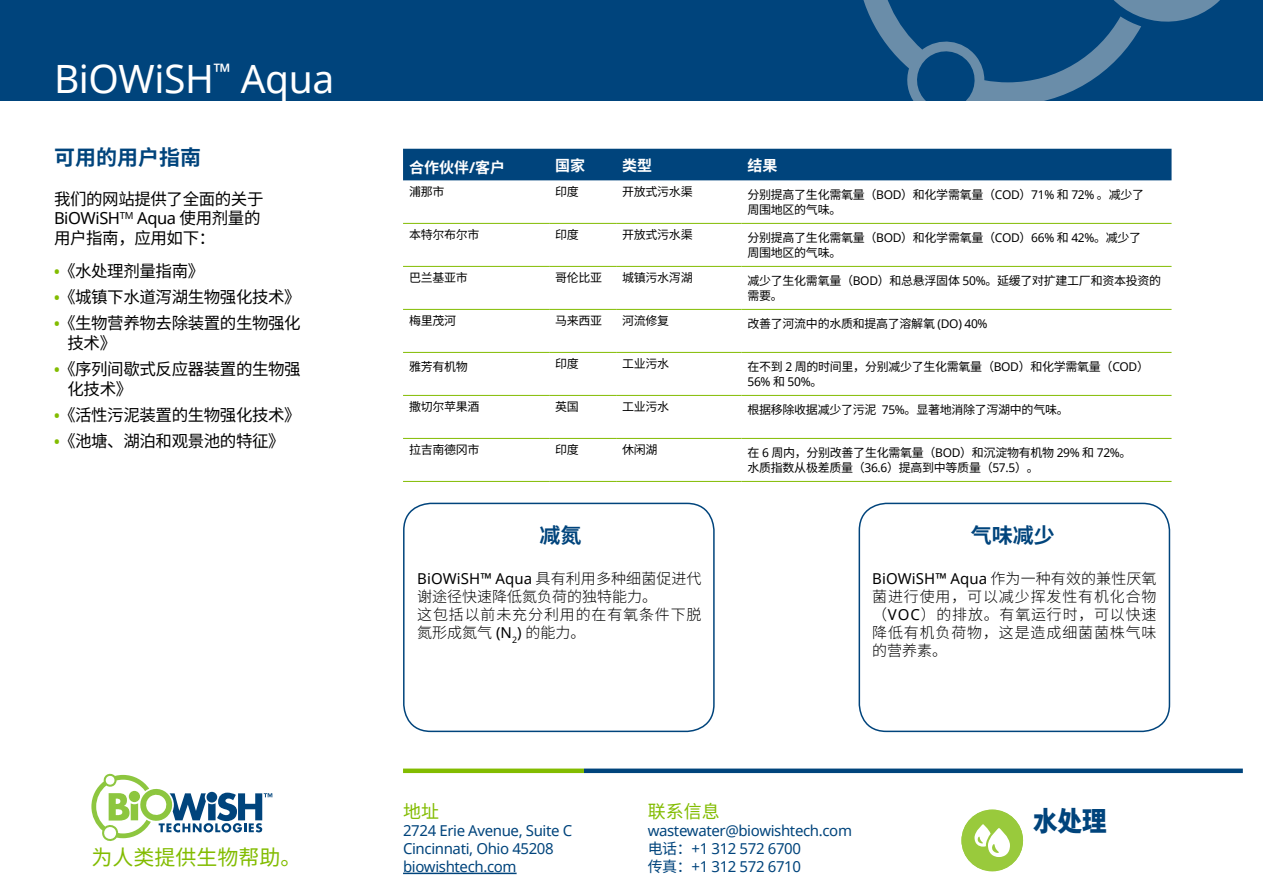
<style>
.page{position:relative;width:1263px;height:893px;background:#fff}
.page>*{position:absolute;margin:0;border:0;box-sizing:border-box;transform-origin:0 0}
.t1{font:39px "Noto Sans";letter-spacing:-.01em;color:#fff}
.t2{font:900 27px "Noto Sans CJ Ksc";color:#00447c;scale:.91 1}
.t3{font:700 21px "Noto Sans CJ Ksc";color:#00447c}
.t4{font:21px "Noto Sans CJ Ksc";color:#82bc00}
.t5{font:18px "Noto Sans CJ Ksc";color:#82bc00}
.t6{font:16.5px/19.5px "Noto Sans CJ Ksc";letter-spacing:-.025em;color:#000}
.t7{font:16.5px "Noto Sans";letter-spacing:-.025em;color:#000}
.t8{font:15px/18px "Noto Sans";letter-spacing:-.025em;color:#00447c}
.t9{font:300 15px/18px "Noto Sans CJ Ksc";letter-spacing:.055em;color:#000;text-align:justify}
.t10{font:300 15px/18px "Noto Sans CJ Ksc";color:#000}
.t11{font:15px "Noto Sans";letter-spacing:.01em;color:#000}
.t12{font:700 15px "Noto Sans CJ Ksc";color:#fff}
.t13{font:12px/14.4px "Noto Sans CJ Ksc";letter-spacing:-.025em;color:#000}
.t14{font:12px "Noto Sans";color:#000}
.s1{font-family:"Noto Sans CJ Ksc"}
.s2{font-family:"Noto Sans";font-weight:700;font-size:15px;color:#82bc00}
.s3{font-family:"Noto Sans"}
.s4{font-family:"Noto Sans CJ Ksc";font-weight:300}
.s5{font-family:"Noto Sans";font-weight:400}
</style>
<div class="page">
<div style="left:0;top:0;width:1263px;height:100px;background:#00447c"></div>
<svg style="left:863px;top:0;width:357px;height:100px"></svg>
<svg style="left:91px;top:774px;width:181px;height:67px"></svg>
<hr style="left:403px;top:873px;width:114px;height:1px;background:#00447c">
<div style="left:584px;top:768px;width:659px;height:5px;background:#00447c"></div>
<div style="left:403px;top:768px;width:181px;height:5px;background:#82bc00"></div>
<div style="left:403px;top:149px;width:768px;height:31px;background:#00447c"></div>
<hr style="left:403px;top:223px;width:146px;height:1px;background:#82bc00">
<hr style="left:549px;top:223px;width:67px;height:1px;background:#82bc00">
<hr style="left:616px;top:223px;width:125px;height:1px;background:#82bc00">
<hr style="left:741px;top:223px;width:430px;height:1px;background:#82bc00">
<hr style="left:403px;top:266px;width:146px;height:1px;background:#82bc00">
<hr style="left:549px;top:266px;width:67px;height:1px;background:#82bc00">
<hr style="left:616px;top:266px;width:125px;height:1px;background:#82bc00">
<hr style="left:741px;top:266px;width:430px;height:1px;background:#82bc00">
<hr style="left:403px;top:309px;width:146px;height:1px;background:#82bc00">
<hr style="left:549px;top:309px;width:67px;height:1px;background:#82bc00">
<hr style="left:616px;top:309px;width:125px;height:1px;background:#82bc00">
<hr style="left:741px;top:309px;width:430px;height:1px;background:#82bc00">
<hr style="left:403px;top:352px;width:146px;height:1px;background:#82bc00">
<hr style="left:549px;top:352px;width:67px;height:1px;background:#82bc00">
<hr style="left:616px;top:352px;width:125px;height:1px;background:#82bc00">
<hr style="left:741px;top:352px;width:430px;height:1px;background:#82bc00">
<hr style="left:403px;top:395px;width:146px;height:1px;background:#82bc00">
<hr style="left:549px;top:395px;width:67px;height:1px;background:#82bc00">
<hr style="left:616px;top:395px;width:125px;height:1px;background:#82bc00">
<hr style="left:741px;top:395px;width:430px;height:1px;background:#82bc00">
<hr style="left:403px;top:438px;width:146px;height:1px;background:#82bc00">
<hr style="left:549px;top:438px;width:67px;height:1px;background:#82bc00">
<hr style="left:616px;top:438px;width:125px;height:1px;background:#82bc00">
<hr style="left:741px;top:438px;width:430px;height:1px;background:#82bc00">
<hr style="left:403px;top:481px;width:146px;height:1px;background:#82bc00">
<hr style="left:549px;top:481px;width:67px;height:1px;background:#82bc00">
<hr style="left:616px;top:481px;width:125px;height:1px;background:#82bc00">
<hr style="left:741px;top:481px;width:430px;height:1px;background:#82bc00">
<div style="left:961px;top:810px;width:62px;height:61px;background:#99ca3c;border-radius:50%"></div>
<svg style="left:974px;top:824px;width:36px;height:33px"></svg>
<div style="left:858px;top:503px;width:312px;height:229px;border:2px solid #00447c;border-radius:27px"></div>
<div style="left:403px;top:503px;width:312px;height:229px;border:2px solid #00447c;border-radius:27px"></div>
<h1 class="t1" style="left:54px;top:52px;width:282px">BiOWiSH<sup>™</sup> Aqua</h1>
<h3 class="t3" style="left:54px;top:146px;width:148px">可用的用户指南</h3>
<h3 class="t6" style="left:54px;top:189px;width:211px">我们的网站提供了全面的关于</h3>
<h3 class="t7" style="left:54px;top:207px;width:208px">BiOWiSH<sup>TM</sup> Aqua <span class="s1">使用剂量的</span></h3>
<h3 class="t6" style="left:54px;top:228px;width:163px">用户指南，应用如下：</h3>
<h3 class="t6" style="left:54px;top:261px;width:152px"><span class="s2">•</span>《水处理剂量指南》</h3>
<h3 class="t6" style="left:54px;top:288px;width:248px"><span class="s2">•</span>《城镇下水道泻湖生物强化技术》</h3>
<h3 class="t6" style="left:68px;top:314px;width:235px;text-indent:-14px"><span class="s2">•</span>《生物营养物去除装置的生物强化技术》</h3>
<h3 class="t6" style="left:68px;top:360px;width:235px;text-indent:-14px"><span class="s2">•</span>《序列间歇式反应器装置的生物强化技术》</h3>
<h3 class="t6" style="left:54px;top:405px;width:248px"><span class="s2">•</span>《活性污泥装置的生物强化技术》</h3>
<h3 class="t6" style="left:54px;top:432px;width:232px"><span class="s2">•</span>《池塘、湖泊和观景池的特征》</h3>
<h3 class="t4" style="left:91px;top:845px;width:211px">为人类提供生物帮助。</h3>
<p class="t12" style="left:409px;top:159px;width:98px">合作伙伴<span class="s3">/</span>客户</p>
<p class="t12" style="left:555px;top:157px;width:31px">国家</p>
<p class="t12" style="left:622px;top:157px;width:31px">类型</p>
<p class="t12" style="left:747px;top:157px;width:32px">结果</p>
<p class="t13" style="left:409px;top:185px;width:37px">浦那市</p>
<p class="t13" style="left:555px;top:185px;width:25px">印度</p>
<p class="t13" style="left:622px;top:185px;width:72px">开放式污水渠</p>
<p class="t13" style="left:747px;top:188px;width:398px">分别提高了生化需氧量（<span class="s3">BOD</span>）和化学需氧量（<span class="s3">COD</span>）<span class="s3">71%</span> 和 <span class="s3">72%</span> 。减少了周围地区的气味。</p>
<p class="t13" style="left:409px;top:228px;width:72px">本特尔布尔市</p>
<p class="t13" style="left:555px;top:228px;width:25px">印度</p>
<p class="t13" style="left:622px;top:228px;width:72px">开放式污水渠</p>
<p class="t13" style="left:747px;top:231px;width:395px">分别提高了生化需氧量（<span class="s3">BOD</span>）和化学需氧量（<span class="s3">COD</span>）<span class="s3">66%</span> 和 <span class="s3">42%</span>。减少了周围地区的气味。</p>
<p class="t13" style="left:409px;top:271px;width:60px">巴兰基亚市</p>
<p class="t13" style="left:555px;top:271px;width:49px">哥伦比亚</p>
<p class="t13" style="left:622px;top:271px;width:72px">城镇污水泻湖</p>
<p class="t13" style="left:747px;top:274px;width:415px">减少了生化需氧量（<span class="s3">BOD</span>）和总悬浮固体 <span class="s3">50%</span>。延缓了对扩建工厂和资本投资的需要。</p>
<p class="t13" style="left:409px;top:314px;width:49px">梅里茂河</p>
<p class="t13" style="left:555px;top:314px;width:49px">马来西亚</p>
<p class="t13" style="left:622px;top:314px;width:49px">河流修复</p>
<p class="t13" style="left:747px;top:317px;width:242px">改善了河流中的水质和提高了溶解氧 <span class="s3">(DO) 40%</span></p>
<p class="t13" style="left:409px;top:360px;width:60px">雅芳有机物</p>
<p class="t13" style="left:555px;top:357px;width:25px">印度</p>
<p class="t13" style="left:622px;top:357px;width:49px">工业污水</p>
<p class="t13" style="left:747px;top:360px;width:403px">在不到 <span class="s3">2</span> 周的时间里，分别减少了生化需氧量（<span class="s3">BOD</span>）和化学需氧量（<span class="s3">COD</span>）</p>
<p class="t14" style="left:747px;top:373px;width:76px">56% <span class="s1">和</span> 50%<span class="s1">。</span></p>
<p class="t13" style="left:409px;top:400px;width:72px">撒切尔苹果酒</p>
<p class="t13" style="left:555px;top:400px;width:25px">英国</p>
<p class="t13" style="left:622px;top:400px;width:49px">工业污水</p>
<p class="t13" style="left:747px;top:403px;width:323px">根据移除收据减少了污泥 <span class="s3">75%</span>。显著地消除了泻湖中的气味。</p>
<p class="t13" style="left:409px;top:443px;width:72px">拉吉南德冈市</p>
<p class="t13" style="left:555px;top:443px;width:25px">印度</p>
<p class="t13" style="left:622px;top:443px;width:37px">休闲湖</p>
<p class="t13" style="left:747px;top:446px;width:386px">在 <span class="s3">6</span> 周内，分别改善了生化需氧量（<span class="s3">BOD</span>）和沉淀物有机物 <span class="s3">29%</span> 和 <span class="s3">72%</span>。水质指数从极差质量（<span class="s3">36.6</span>）提高到中等质量（<span class="s3">57.5</span>）。</p>
<h3 class="t3" style="left:539px;top:524px;width:43px">减氮</h3>
<h3 class="t3" style="left:971px;top:524px;width:85px">气味减少</h3>
<p class="t11" style="left:417px;top:568px;width:286px">BiOWiSH™ Aqua <span class="s4">具有利用多种细菌促进代</span></p>
<p class="t10" style="left:417px;top:588px;width:286px">谢途径快速降低氮负荷的独特能力。<br>这包括以前未充分利用的在有氧条件下脱氮形成氮气 <span class="s5">(N</span><sub>2</sub><span class="s5">)</span> 的能力。</p>
<p class="t11" style="left:872px;top:568px;width:286px">BiOWiSH™ Aqua <span class="s4">作为一种有效的兼性厌氧</span></p>
<p class="t9" style="left:872px;top:588px;width:286px">菌进行使用，可以减少挥发性有机化合物（<span class="s5">VOC</span>）的排放。有氧运行时，可以快速降低有机负荷物，这是造成细菌菌株气味的营养素。</p>
<h3 class="t5" style="left:403px;top:801px;width:37px">地址</h3>
<p class="t8" style="left:403px;top:821px;width:171px">2724 Erie Avenue, Suite C<br>Cincinnati, Ohio 45208 biowishtech.com</p>
<h3 class="t5" style="left:648px;top:801px;width:73px">联系信息</h3>
<p class="t8" style="left:648px;top:821px;width:206px">wastewater@biowishtech.com<span class="s1">电话：</span>+1 312 572 6700<br><span class="s1">传真：</span>+1 312 572 6710</p>
<h2 class="t2" style="left:1033px;top:806px;width:83px">水处理</h2>
</div>
